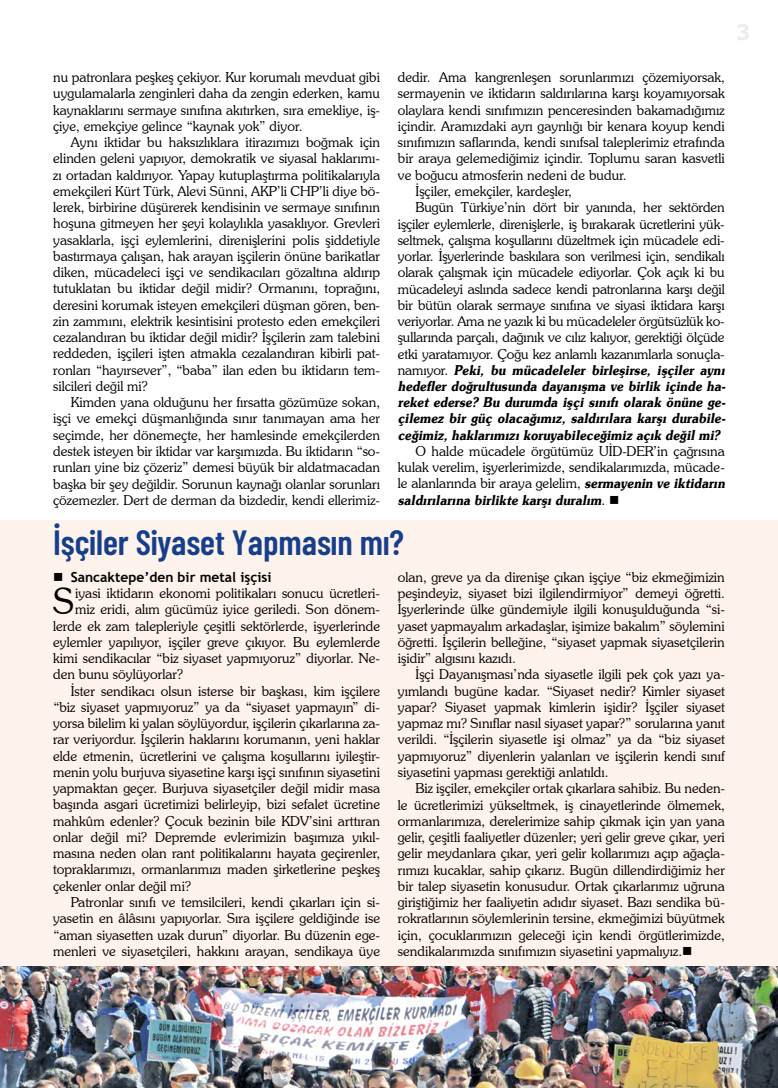
<style>
.page{position:relative;width:778px;height:1088px;background:#fff}
.page>*{position:absolute;margin:0;border:0;box-sizing:border-box;transform-origin:0 0}
.t1{font:300 36.25px "Souvenir IT Cby BT";color:#000}
.t2{font:600 35px "Barlow Condensed";color:#163f8b}
.t3{font:300 13.75px/16.2px "Souvenir IT Cby BT";color:#000;text-align:justify}
.t4{font:italic 600 13.75px "Souvenir IT Cby BT";color:#000;scale:.9 1}
.t5{font:700 13.75px "Trebuchet MS";color:#000}
.s1{font-weight:300;font-style:normal}
.s2{font-weight:600;font-style:italic}
</style>
<div class="page">
<div style="left:0;top:520px;width:778px;height:568px;background:#fef2ed"></div>
<img style="left:0;top:966px;width:778px;height:122px">
<p class="t3" style="left:53px;top:69px;width:328px">nu patronlara peşkeş çekiyor. Kur korumalı mevduat gibi uygulamalarla zenginleri daha da zengin ederken, kamu kaynaklarını sermaye sınıfına akıtırken, sıra emekliye, iş&shy;çiye, emekçiye gelince “kaynak yok” diyor.</p>
<p class="t3" style="left:53px;top:134px;width:328px;text-indent:18px">Aynı iktidar bu haksızlıklara itirazımızı boğmak için elinden geleni yapıyor, demokratik ve siyasal haklarımı&shy;zı ortadan kaldırıyor. Yapay kutuplaştırma politikalarıyla emekçileri Kürt Türk, Alevi Sünni, AKP’li CHP’li diye bö&shy;lerek, birbirine düşürerek kendisinin ve sermaye sınıfının hoşuna gitmeyen her şeyi kolaylıkla yasaklıyor. Grevleri yasaklarla, işçi eylemlerini, direnişlerini polis şiddetiyle bastırmaya çalışan, hak arayan işçilerin önüne barikatlar diken, mücadeleci işçi ve sendikacıları gözaltına aldırıp tutuklatan bu iktidar değil midir? Ormanını, toprağını, deresini korumak isteyen emekçileri düşman gören, ben&shy;zin zammını, elektrik kesintisini protesto eden emekçileri cezalandıran bu iktidar değil midir? İşçilerin zam talebini reddeden, işçileri işten atmakla cezalandıran kibirli pat&shy;ronları “hayırsever”, “baba” ilan eden bu iktidarın tem&shy;silcileri değil mi?</p>
<p class="t3" style="left:53px;top:394px;width:328px;text-indent:18px">Kimden yana olduğunu her fırsatta gözümüze sokan, işçi ve emekçi düşmanlığında sınır tanımayan ama her seçimde, her dönemeçte, her hamlesinde emekçilerden destek isteyen bir iktidar var karşımızda. Bu iktidarın “so&shy;runları yine biz çözeriz” demesi büyük bir aldatmacadan başka bir şey değildir. Sorunun kaynağı olanlar sorunları çözemezler. Dert de derman da bizdedir, kendi ellerimiz-</p>
<p class="t3" style="left:398px;top:69px;width:328px">dedir. Ama kangrenleşen sorunlarımızı çözemiyorsak,</p>
<p class="t3" style="left:398px;top:85px;width:328px">sermayenin ve iktidarın saldırılarına karşı koyamıyorsak</p>
<p class="t3" style="left:398px;top:102px;width:328px">olaylara kendi sınıfımızın penceresinden bakamadığımız</p>
<p class="t3" style="left:398px;top:118px;width:328px">içindir. Aramızdaki ayrı gayrılığı bir kenara koyup kendi</p>
<p class="t3" style="left:398px;top:134px;width:328px">sınıfımızın saflarında, kendi sınıfsal taleplerimiz etrafında</p>
<p class="t3" style="left:398px;top:150px;width:328px">bir araya gelemediğimiz içindir. Toplumu saran kasvetli</p>
<p class="t3" style="left:398px;top:167px;width:230px">ve boğucu atmosferin nedeni de budur.</p>
<p class="t3" style="left:415px;top:183px;width:158px">İşçiler, emekçiler, kardeşler,</p>
<p class="t3" style="left:415px;top:199px;width:311px">Bugün Türkiye’nin dört bir yanında, her sektörden</p>
<p class="t3" style="left:398px;top:215px;width:328px">işçiler eylemlerle, direnişlerle, iş bırakarak ücretlerini yük-</p>
<p class="t3" style="left:398px;top:232px;width:328px">seltmek, çalışma koşullarını düzeltmek için mücadele edi-</p>
<p class="t3" style="left:398px;top:248px;width:328px">yorlar. İşyerlerinde baskılara son verilmesi için, sendikalı</p>
<p class="t3" style="left:398px;top:264px;width:328px">olarak çalışmak için mücadele ediyorlar. Çok açık ki bu</p>
<p class="t3" style="left:398px;top:280px;width:328px">mücadeleyi aslında sadece kendi patronlarına karşı değil</p>
<p class="t3" style="left:398px;top:297px;width:328px">bir bütün olarak sermaye sınıfına ve siyasi iktidara karşı</p>
<p class="t3" style="left:398px;top:313px;width:328px">veriyorlar. Ama ne yazık ki bu mücadeleler örgütsüzlük ko-</p>
<p class="t3" style="left:398px;top:329px;width:328px">şullarında parçalı, dağınık ve cılız kalıyor, gerektiği ölçüde</p>
<p class="t3" style="left:398px;top:345px;width:328px">etki yaratamıyor. Çoğu kez anlamlı kazanımlarla sonuçla-</p>
<p class="t4" style="left:398px;top:361px;width:368px"><span class="s1">n a m ı y o r .</span> Peki, bu mücadeleler birleşirse, işçiler aynı</p>
<p class="t4" style="left:398px;top:377px;width:368px">hedefler doğrultusunda dayanışma ve birlik içinde ha-</p>
<p class="t4" style="left:398px;top:394px;width:368px">reket ederse? Bu durumda işçi sınıfı olarak önüne ge-</p>
<p class="t4" style="left:398px;top:410px;width:368px">çilemez bir güç olacağımız, saldırılara karşı durabile-</p>
<p class="t4" style="left:398px;top:426px;width:362px">ceğimiz, haklarımızı koruyabileceğimiz açık değil mi?</p>
<p class="t3" style="left:398px;top:443px;width:331px;text-align:left;text-indent:18px">O halde mücadele örgütümüz UİD-DER’in çağrısına kulak verelim, işyerlerimizde, sendikalarımızda, mücade&shy;le alanlarında bir araya gelelim, <span class="s2">sermayenin ve iktidarın saldırılarına birlikte karşı duralım</span>. ■</p>
<h2 class="t2" style="left:53px;top:518px;width:352px">İşçiler Siyaset Yapmasın mı?</h2>
<p class="t5" style="left:71px;top:568px;width:202px">Sancaktepe’den bir metal işçisi</p>
<h1 class="t1" style="left:53px;top:579px;width:23px">S</h1>
<p class="t3" style="left:75px;top:585px;width:306px">iyasi iktidarın ekonomi politikaları sonucu ücretleri-</p>
<p class="t3" style="left:75px;top:601px;width:306px">miz eridi, alım gücümüz iyice geriledi. Son dönem-</p>
<p class="t3" style="left:53px;top:617px;width:328px">lerde ek zam talepleriyle çeşitli sektörlerde, işyerlerinde</p>
<p class="t3" style="left:53px;top:634px;width:328px">eylemler yapılıyor, işçiler greve çıkıyor. Bu eylemlerde</p>
<p class="t3" style="left:53px;top:650px;width:328px">kimi sendikacılar “biz siyaset yapmıyoruz” diyorlar. Ne-</p>
<p class="t3" style="left:53px;top:666px;width:132px">den bunu söylüyorlar?</p>
<p class="t3" style="left:71px;top:682px;width:311px">İster sendikacı olsun isterse bir başkası, kim işçilere</p>
<p class="t3" style="left:53px;top:699px;width:328px">“biz siyaset yapmıyoruz” ya da “siyaset yapmayın” di-</p>
<p class="t3" style="left:53px;top:715px;width:328px">yorsa bilelim ki yalan söylüyordur, işçilerin çıkarlarına za-</p>
<p class="t3" style="left:53px;top:731px;width:328px">rar veriyordur. İşçilerin haklarını korumanın, yeni haklar</p>
<p class="t3" style="left:53px;top:747px;width:328px">elde etmenin, ücretlerini ve çalışma koşullarını iyileştir-</p>
<p class="t3" style="left:53px;top:764px;width:328px">menin yolu burjuva siyasetine karşı işçi sınıfının siyasetini</p>
<p class="t3" style="left:53px;top:780px;width:328px">yapmaktan geçer. Burjuva siyasetçiler değil midir masa</p>
<p class="t3" style="left:53px;top:796px;width:328px">başında asgari ücretimizi belirleyip, bizi sefalet ücretine</p>
<p class="t3" style="left:53px;top:812px;width:328px">mahkûm edenler? Çocuk bezinin bile KDV’sini arttıran</p>
<p class="t3" style="left:53px;top:829px;width:328px">onlar değil mi? Depremde evlerimizin başımıza yıkıl-</p>
<p class="t3" style="left:53px;top:845px;width:328px">masına neden olan rant politikalarını hayata geçirenler,</p>
<p class="t3" style="left:53px;top:861px;width:328px">topraklarımızı, ormanlarımızı maden şirketlerine peşkeş</p>
<p class="t3" style="left:53px;top:877px;width:139px">çekenler onlar değil mi?</p>
<p class="t3" style="left:71px;top:894px;width:311px">Patronlar sınıfı ve temsilcileri, kendi çıkarları için si-</p>
<p class="t3" style="left:53px;top:910px;width:328px">yasetin en âlâsını yapıyorlar. Sıra işçilere geldiğinde ise</p>
<p class="t3" style="left:53px;top:926px;width:328px">“aman siyasetten uzak durun” diyorlar. Bu düzenin ege-</p>
<p class="t3" style="left:53px;top:942px;width:328px">menleri ve siyasetçileri, hakkını arayan, sendikaya üye</p>
<p class="t3" style="left:398px;top:569px;width:328px">olan, greve ya da direnişe çıkan işçiye “biz ekmeğimizin peşindeyiz, siyaset bizi ilgilendirmiyor” demeyi öğretti.<br>İşyerlerinde ülke gündemiyle ilgili konuşulduğunda “si&shy;yaset yapmayalım arkadaşlar, işimize bakalım” söylemini öğretti. İşçilerin belleğine, “siyaset yapmak siyasetçilerin işidir” algısını kazıdı.</p>
<p class="t3" style="left:398px;top:666px;width:328px;text-indent:18px">İşçi Dayanışması’nda siyasetle ilgili pek çok yazı ya&shy;yımlandı bugüne kadar. “Siyaset nedir? Kimler siyaset yapar? Siyaset yapmak kimlerin işidir? İşçiler siyaset yapmaz mı? Sınıflar nasıl siyaset yapar?” sorularına yanıt verildi. “İşçilerin siyasetle işi olmaz” ya da “biz siyaset yapmıyoruz” diyenlerin yalanları ve işçilerin kendi sınıf siyasetini yapması gerektiği anlatıldı.</p>
<p class="t3" style="left:398px;top:780px;width:328px;text-indent:18px">Biz işçiler, emekçiler ortak çıkarlara sahibiz. Bu neden&shy;le ücretlerimizi yükseltmek, iş cinayetlerinde ölmemek, ormanlarımıza, derelerimize sahip çıkmak için yan yana gelir, çeşitli faaliyetler düzenler; yeri gelir greve çıkar, yeri gelir meydanlara çıkar, yeri gelir kollarımızı açıp ağaçla&shy;rımızı kucaklar, sahip çıkarız. Bugün dillendirdiğimiz her bir talep siyasetin konusudur. Ortak çıkarlarımız uğruna giriştiğimiz her faaliyetin adıdır siyaset. Bazı sendika bü&shy;rokratlarının söylemlerinin tersine, ekmeğimizi büyütmek için, çocuklarımızın geleceği için kendi örgütlerimizde, sendikalarımızda sınıfımızın siyasetini yapmalıyız.■</p>
</div>
